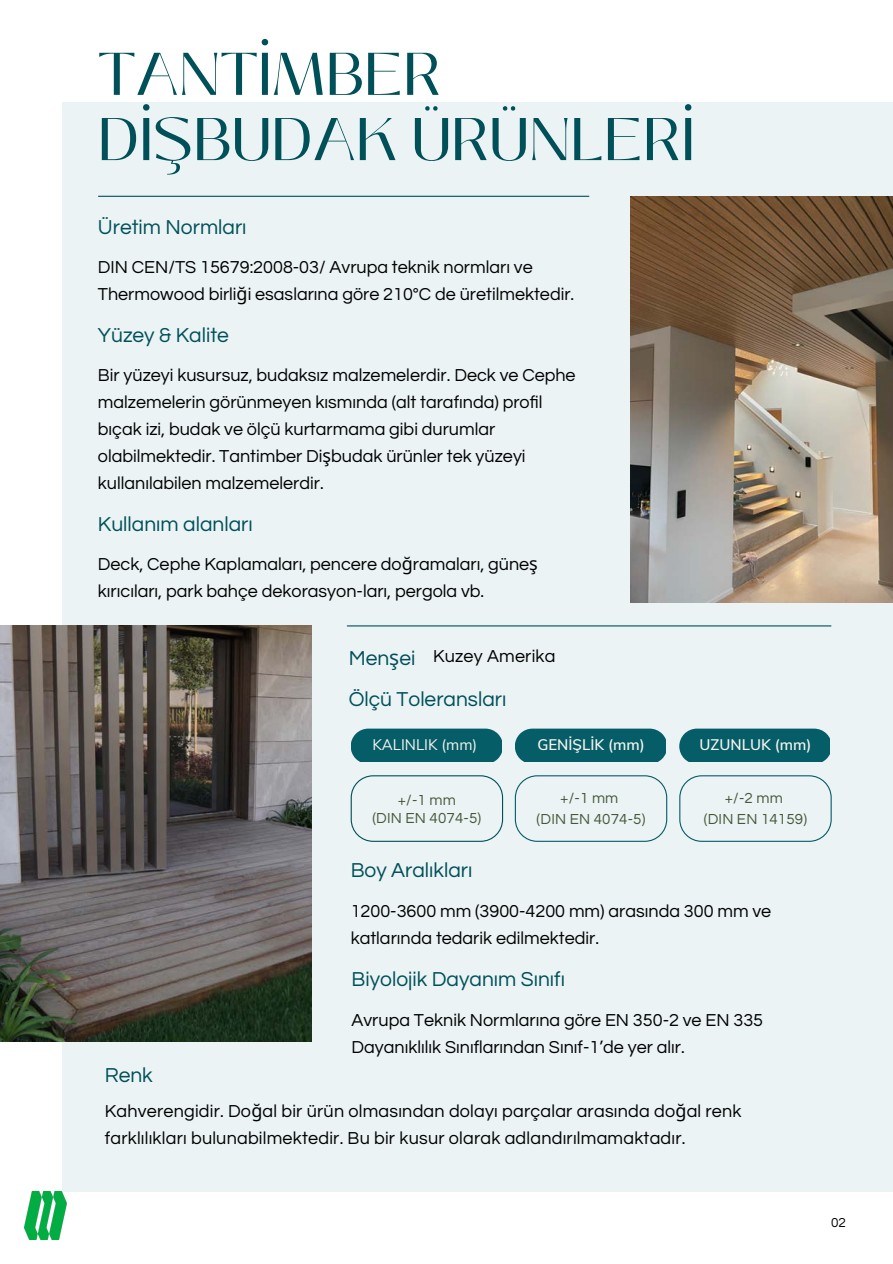
<style>
.page{position:relative;width:893px;height:1264px;background:#fff}
.page>*{position:absolute;margin:0;border:0;box-sizing:border-box;transform-origin:0 0}
.t1{font:60px/65.2px "Black Mango";color:#005059}
.t2{font:21px "Questrial";color:#005059}
.t3{font:18px/27px "Questrial";color:#000}
.t4{font:15.15px/20.2px "Questrial";letter-spacing:.01em;color:#46583a;text-align:center}
.t5{font:600 15px "Muli";color:#f7f4ef}
.t6{font:15px "Muli";color:#f7f4ef}
.t7{font:13.5px "Questrial";color:#000}
.s1{font-family:"Noto Sans"}
.s2{font-size:21px;color:#005059}
.s3{font-family:"Noto Sans";font-size:21px;color:#005059}
</style>
<div class="page">
<div style="left:62px;top:102px;width:830px;height:1089px;background:#ebf3f4"></div>
<img style="left:0;top:625px;width:311px;height:416px">
<hr style="left:347px;top:625px;width:483px;height:1px;background:#005059">
<img style="left:630px;top:197px;width:262px;height:406px">
<hr style="left:98px;top:196px;width:491px;height:1px;background:#005059">
<svg style="left:350px;top:775px;width:153px;height:67px"></svg>
<svg style="left:515px;top:775px;width:152px;height:66px"></svg>
<div style="left:351px;top:728px;width:150px;height:34px;background:#055d67"></div>
<div style="left:515px;top:728px;width:150px;height:34px;background:#055d67"></div>
<svg style="left:679px;top:775px;width:152px;height:66px"></svg>
<svg style="left:679px;top:728px;width:151px;height:34px;background:#11656e"></svg>
<img style="left:25px;top:1191px;width:45px;height:48px">
<h1 class="t1" style="left:98px;top:42px;width:599px">TANTİMBER<br>DİŞBUDAK ÜRÜNLERİ</h1>
<p class="t2" style="left:98px;top:217px;width:150px">Üretim Normları</p>
<p class="t3" style="left:98px;top:254px;width:478px">DIN CEN/TS 15679:2008-03/ Avrupa teknik normları ve<br>Thermowood birli<span class="s1">ğ</span>i esaslarına göre 210°C de üretilmektedir.</p>
<p class="t2" style="left:98px;top:324px;width:132px">Yüzey &amp; Kalite</p>
<p class="t3" style="left:98px;top:362px;width:479px">Bir yüzeyi kusursuz, budaksız malzemelerdir. Deck ve Cephe malzemelerin görünmeyen kısmında (alt tarafında) profil bıçak izi, budak ve ölçü kurtarmama gibi durumlar olabilmektedir. Tantimber Di<span class="s1">ş</span>budak ürünler tek yüzeyi kullanılabilen malzemelerdir.</p>
<p class="t2" style="left:98px;top:513px;width:156px">Kullanım alanları</p>
<p class="t3" style="left:98px;top:550px;width:441px">Deck, Cephe Kaplamaları, pencere do<span class="s1">ğ</span>ramaları, güne<span class="s1">ş </span>kırıcıları, park bahçe dekorasyon-ları, pergola vb.</p>
<p class="t3" style="left:349px;top:643px;width:208px"><span class="s2">Men</span><span class="s3">ş</span><span class="s2">ei</span> Kuzey Amerika</p>
<p class="t2" style="left:349px;top:688px;width:159px">Ölçü Toleransları</p>
<p class="t6" style="left:372px;top:735px;width:106px">KALINLIK (mm)</p>
<p class="t5" style="left:537px;top:735px;width:109px">GENİŞLİK (mm)</p>
<p class="t4" style="left:372px;top:791px;width:110px;line-height:18px">+/-1 mm<br>(DIN EN 4074-5)</p>
<p class="t4" style="left:536px;top:788px;width:110px">+/-1 mm<br>(DIN EN 4074-5)</p>
<p class="t5" style="left:699px;top:735px;width:113px">UZUNLUK (mm)</p>
<p class="t4" style="left:703px;top:788px;width:105px">+/-2 mm<br>(DIN EN 14159)</p>
<p class="t2" style="left:350px;top:860px;width:123px">Boy Aralıkları</p>
<p class="t3" style="left:350px;top:897px;width:422px">1200-3600 mm (3900-4200 mm) arasında 300 mm ve katlarında tedarik edilmektedir.</p>
<p class="t2" style="left:351px;top:969px;width:215px">Biyolojik Dayanım Sınıfı</p>
<p class="t3" style="left:351px;top:1006px;width:413px">Avrupa Teknik Normlarına göre EN 350-2 ve EN 335<br>Dayanıklılık Sınıflarından Sınıf-1’de yer alır.</p>
<p class="t2" style="left:105px;top:1064px;width:50px">Renk</p>
<p class="t3" style="left:105px;top:1097px;width:638px">Kahverengidir. Do<span class="s1">ğ</span>al bir ürün olmasından dolayı parçalar arasında do<span class="s1">ğ</span>al renk farklılıkları bulunabilmektedir. Bu bir kusur olarak adlandırılmamaktadır.</p>
<p class="t7" style="left:831px;top:1215px;width:16px">02</p>
</div>
